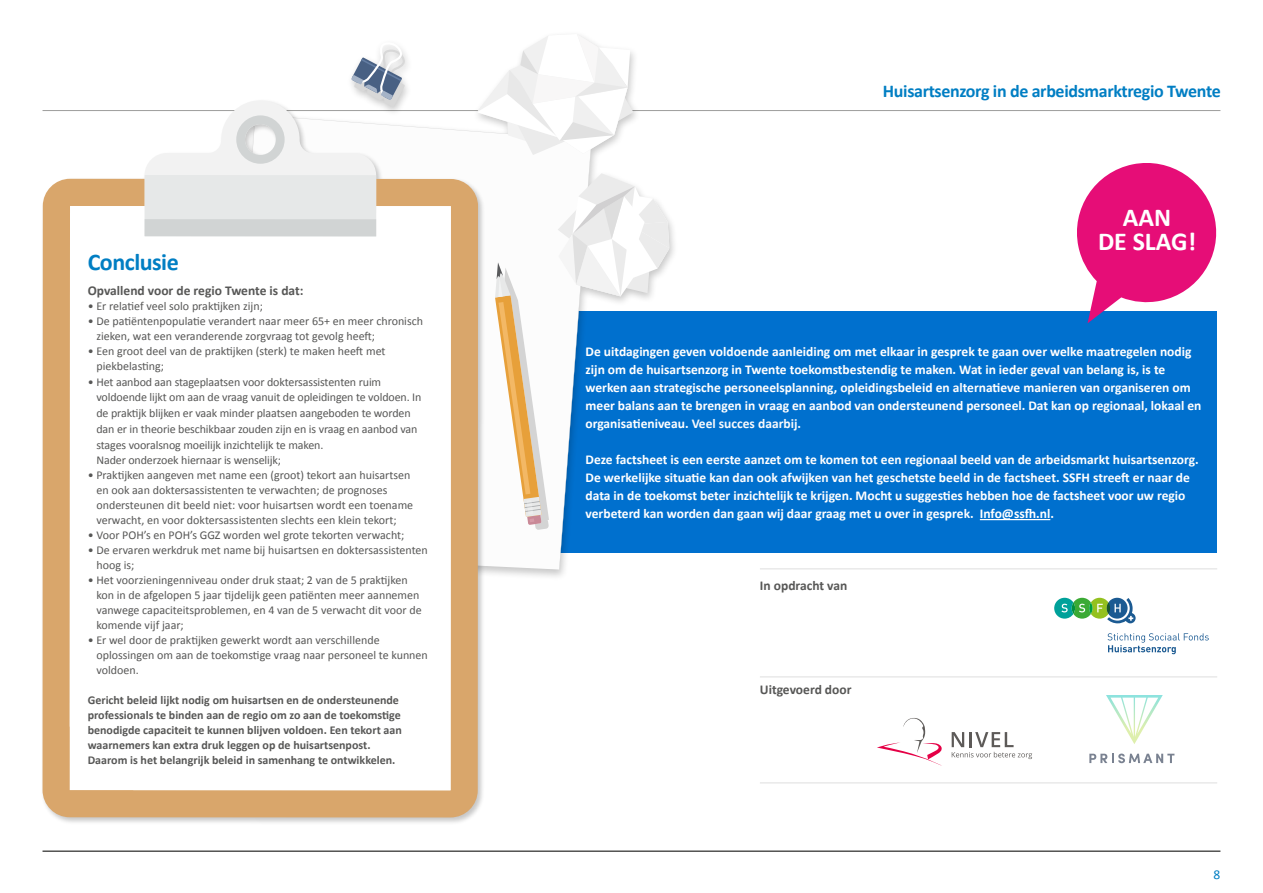
<style>
.page{position:relative;width:1263px;height:893px;background:#fff}
.page>*{position:absolute;margin:0;border:0;box-sizing:border-box;transform-origin:0 0}
.t1{font:700 25.8px "Calibri";color:#fff}
.t2{font:25.8px "Calibri Bold 2";color:#fff}
.t3{font:24px "Calibri Bold 2";letter-spacing:-.02em;color:#007ec3}
.t4{font:18px "Calibri Bold 2";letter-spacing:-.02em;color:#007ec3}
.t5{font:700 13.5px/18px "Calibri";color:#fff}
.t6{font:700 13.5px "Calibri";color:#575756}
.t7{font:13.5px "Calibri";color:#007ec3}
.t8{font:12px/15px "Calibri";color:#575756}
.t9{font:700 12px/15px "Calibri";color:#575756}
.s1{font-family:"Calibri 2"}
.s2{color:#f9fafc}
</style>
<div class="page">
<hr style="left:43px;top:110px;width:1177px;height:1px;background:#9d9d9c">
<div style="left:551px;top:312px;width:666px;height:241px;background:#0070ce"></div>
<hr style="left:980px;top:519px;width:70px;height:1px;background:#fff">
<hr style="left:43px;top:850px;width:1177px;height:2px;background:#525251">
<div style="left:217px;top:31px;width:461px;height:550px;background:#000;opacity:.22"></div>
<svg style="left:486px;top:155px;width:106px;height:417px"></svg>
<svg style="left:495px;top:262px;width:54px;height:268px"></svg>
<svg style="left:477px;top:34px;width:156px;height:121px"></svg>
<svg style="left:558px;top:173px;width:111px;height:123px"></svg>
<div style="left:41px;top:99px;width:445px;height:726px;background:#000;opacity:.22"></div>
<div style="left:43px;top:179px;width:435px;height:638px;background:#d9a66b;border-radius:27px"></div>
<div style="left:70px;top:206px;width:381px;height:584px;background:#fff"></div>
<svg style="left:145px;top:41px;width:260px;height:195px"></svg>
<div style="left:145px;top:175px;width:231px;height:61px;background:#e6e8e8"></div>
<div style="left:145px;top:219px;width:231px;height:17px;background:#d1d4d4"></div>
<svg style="left:1071px;top:163px;width:146px;height:160px"></svg>
<svg style="left:877px;top:718px;width:65px;height:48px"></svg>
<svg style="left:952px;top:732px;width:80px;height:27px"></svg>
<svg style="left:1106px;top:695px;width:57px;height:49px"></svg>
<svg style="left:1089px;top:754px;width:85px;height:9px"></svg>
<hr style="left:760px;top:676px;width:457px;height:2px;background:#e9e9e9">
<hr style="left:760px;top:568px;width:457px;height:1px;background:#e9e9e9">
<hr style="left:760px;top:782px;width:457px;height:2px;background:#e9e9e9">
<svg style="left:1107px;top:633px;width:102px;height:21px"></svg>
<svg style="left:1054px;top:598px;width:81px;height:25px"></svg>
<h2 class="t3" style="left:88px;top:246px;width:93px">Conclusie</h2>
<p class="t6" style="left:88px;top:282px;width:217px">Opvallend voor de regio Twente is dat:</p>
<p class="t8" style="left:88px;top:298px;width:177px">• Er relatief veel solo praktijken zijn;</p>
<p class="t8" style="left:96px;top:313px;width:328px;text-indent:-9px">• De patiëntenpopulatie verandert naar meer 65+ en meer chronisch zieken, wat een veranderende zorgvraag tot gevolg heeft;</p>
<p class="t8" style="left:96px;top:343px;width:291px;text-indent:-9px">• Een groot deel van de praktijken (sterk) te maken heeft met piekbelasting;</p>
<p class="t8" style="left:96px;top:373px;width:326px;line-height:15.8px;text-indent:-9px"><span class="s1">•</span> Het aanbod aan stageplaatsen voor doktersassistenten ruim voldoende lijkt om aan de vraag vanuit de opleidingen te voldoen. In de praktijk blijken er vaak minder plaatsen aangeboden te worden dan er in theorie beschikbaar zouden zijn en is vraag en aanbod van stages vooralsnog moeilijk inzichtelijk te maken.<br>Nader onderzoek hiernaar is wenselijk;</p>
<p class="t8" style="left:96px;top:467px;width:318px;text-indent:-9px">• Praktijken aangeven met name een (groot) tekort aan huisartsen en ook aan doktersassistenten te verwachten; de prognoses ondersteunen dit beeld niet: voor huisartsen wordt een toename verwacht, en voor doktersassistenten slechts een klein tekort;</p>
<p class="t8" style="left:88px;top:527px;width:318px">• Voor POH’s en POH’s GGZ worden wel grote tekorten verwacht;</p>
<p class="t8" style="left:96px;top:542px;width:333px;text-indent:-9px">• De ervaren werkdruk met name bij huisartsen en doktersassistenten hoog is;</p>
<p class="t8" style="left:96px;top:572px;width:327px;text-indent:-9px">• Het voorzieningenniveau onder druk staat; 2 van de 5 praktijken kon in de afgelopen 5 jaar tijdelijk geen patiënten meer aannemen vanwege capaciteitsproblemen, en 4 van de 5 verwacht dit voor de komende vijf jaar;</p>
<p class="t8" style="left:96px;top:632px;width:333px;text-indent:-9px">• Er wel door de praktijken gewerkt wordt aan verschillende oplossingen om aan de toekomstige vraag naar personeel te kunnen voldoen.</p>
<p class="t9" style="left:88px;top:693px;width:316px">Gericht beleid lijkt nodig om huisartsen en de ondersteunende professionals te binden aan de regio om zo aan de toekomstige benodigde capaciteit te kunnen blijven voldoen. Een tekort aan waarnemers kan extra druk leggen op de huisartsenpost.<br>Daarom is het belangrijk beleid in samenhang te ontwikkelen.</p>
<h3 class="t4" style="left:883px;top:79px;width:339px">Huisartsenzorg in de arbeidsmarktregio Twente</h3>
<h1 class="t2" style="left:1123px;top:201px;width:50px">AAN</h1>
<h1 class="t1" style="left:1098px;top:225px;width:100px">DE SLAG!</h1>
<p class="t5" style="left:585px;top:343px;width:617px">De uitdagingen geven voldoende aanleiding om met elkaar in gesprek te gaan over welke maatregelen nodig zijn om de huisartsenzorg in Twente toekomstbestendig te maken. Wat in ieder geval van belang is, is te werken aan strategische personeelsplanning, opleidingsbeleid en alternatieve manieren van organiseren om meer balans aan te brengen in vraag en aanbod van ondersteunend personeel. Dat kan op regionaal, lokaal en organisatieniveau. <span class="s2">Veel succes daarbij.</span></p>
<p class="t5" style="left:585px;top:451px;width:615px">Deze factsheet is een eerste aanzet om te komen tot een regionaal beeld van de arbeidsmarkt huisartsenzorg.<br>De werkelijke situatie kan dan ook afwijken van het geschetste beeld in de factsheet. SSFH streeft er naar de data in de toekomst beter inzichtelijk te krijgen. Mocht u suggesties hebben hoe de factsheet voor uw regio verbeterd kan worden dan gaan wij daar graag met u over in gesprek. Info@ssfh.nl.</p>
<p class="t6" style="left:760px;top:576px;width:89px">In opdracht van</p>
<p class="t6" style="left:760px;top:681px;width:93px">Uitgevoerd door</p>
<p class="t7" style="left:1213px;top:866px;width:8px">8</p>
</div>
